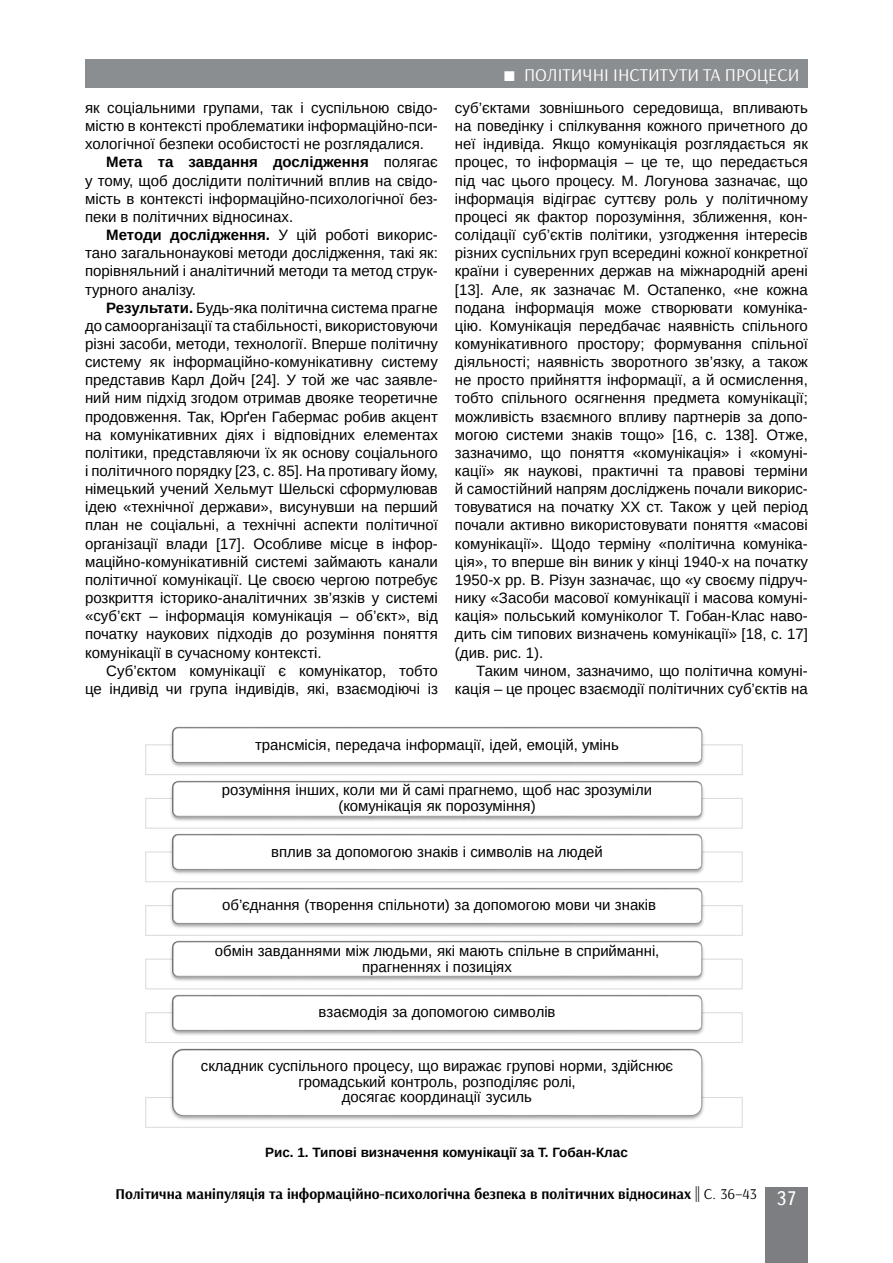
<style>
.page{position:relative;width:893px;height:1263px;background:#fff}
.page>*{position:absolute;margin:0;border:0;box-sizing:border-box;transform-origin:0 0}
.t1{font:19.5px "Ukrainian Text";color:#fff}
.t2{font:18px "Arsenal";color:#fff}
.t3{font:15px/18.1px "Arimo";color:#000;text-align:center}
.t4{font:700 15px "Arsenal";color:#000}
.t5{font:700 15px "Arimo";color:#000}
.t6{font:700 13.5px "Arimo";color:#000}
.s1{font-weight:400}
.s2{font-weight:700}
.s3{font-family:"Ukrainian School";font-weight:400}
</style>
<div class="page">
<div style="left:85px;top:60px;width:723px;height:28px;background:#8b8e90"></div>
<div style="left:765px;top:1187px;width:43px;height:76px;background:#7d7e81"></div>
<div style="left:145px;top:744px;width:598px;height:31px;border:1px solid #dcddde"></div>
<img style="left:168px;top:726px;width:538px;height:41px">
<img style="left:168px;top:774px;width:538px;height:55px">
<div style="left:145px;top:851px;width:598px;height:31px;border:1px solid #dcddde"></div>
<img style="left:168px;top:833px;width:538px;height:41px">
<div style="left:145px;top:905px;width:598px;height:31px;border:1px solid #dcddde"></div>
<img style="left:168px;top:887px;width:538px;height:41px">
<img style="left:168px;top:935px;width:538px;height:77px">
<div style="left:146px;top:1013px;width:596px;height:29px;background:#fff;opacity:.9"></div>
<div style="left:145px;top:1012px;width:598px;height:31px;border:1px solid #dcddde"></div>
<div style="left:145px;top:1097px;width:598px;height:31px;border:1px solid #dcddde"></div>
<img style="left:168px;top:1048px;width:538px;height:72px">
<p class="t3" style="left:85px;top:99px;width:354px">як соціальними групами, так і суспільною свідо-</p>
<p class="t3" style="left:85px;top:117px;width:354px">містю в контексті проблематики інформаційно-пси-</p>
<p class="t3" style="left:85px;top:135px;width:341px">хологічної безпеки особистості не розглядалися.</p>
<p class="t5" style="left:106px;top:152px;width:333px">Мета та завдання дослідження <span class="s1">полягає</span></p>
<p class="t3" style="left:85px;top:171px;width:354px">у тому, щоб дослідити політичний вплив на свідо-</p>
<p class="t3" style="left:85px;top:190px;width:354px">мість в контексті інформаційно-психологічної без-</p>
<p class="t3" style="left:85px;top:208px;width:210px">пеки в політичних відносинах.</p>
<p class="t5" style="left:106px;top:225px;width:333px">Методи дослідження. <span class="s1">У цій роботі викорис-</span></p>
<p class="t3" style="left:85px;top:244px;width:354px">тано загальнонаукові методи дослідження, такі як:</p>
<p class="t3" style="left:85px;top:262px;width:354px">порівняльний і аналітичний методи та метод струк-</p>
<p class="t3" style="left:85px;top:280px;width:112px">турного аналізу.</p>
<p class="t3" style="left:106px;top:298px;width:333px"><span class="s2">Результати.</span> Будь-яка політична система прагне</p>
<p class="t3" style="left:85px;top:317px;width:354px">до самоорганізації та стабільності, використовуючи</p>
<p class="t3" style="left:85px;top:335px;width:354px">різні засоби, методи, технології. Вперше політичну</p>
<p class="t3" style="left:85px;top:353px;width:354px">систему як інформаційно-комунікативну систему</p>
<p class="t3" style="left:85px;top:371px;width:354px">представив Карл Дойч [24]. У той же час заявле-</p>
<p class="t3" style="left:85px;top:389px;width:354px">ний ним підхід згодом отримав двояке теоретичне</p>
<p class="t3" style="left:85px;top:407px;width:354px">продовження. Так, Юрґен Габермас робив акцент</p>
<p class="t3" style="left:85px;top:426px;width:354px">на комунікативних діях і відповідних елементах</p>
<p class="t3" style="left:85px;top:444px;width:354px">політики, представляючи їх як основу соціального</p>
<p class="t3" style="left:85px;top:462px;width:354px">і політичного порядку [23, c. 85]. На противагу йому,</p>
<p class="t3" style="left:85px;top:480px;width:354px">німецький учений Хельмут Шельскі сформулював</p>
<p class="t3" style="left:85px;top:498px;width:354px">ідею «технічної держави», висунувши на перший</p>
<p class="t3" style="left:85px;top:516px;width:354px">план не соціальні, а технічні аспекти політичної</p>
<p class="t3" style="left:85px;top:534px;width:354px">організації влади [17]. Особливе місце в інфор-</p>
<p class="t3" style="left:85px;top:553px;width:354px">маційно-комунікативній системі займають канали</p>
<p class="t3" style="left:85px;top:571px;width:354px">політичної комунікації. Це своєю чергою потребує</p>
<p class="t3" style="left:85px;top:589px;width:354px">розкриття історико-аналітичних зв’язків у системі</p>
<p class="t3" style="left:85px;top:607px;width:354px">«суб’єкт – інформація комунікація – об’єкт», від</p>
<p class="t3" style="left:85px;top:625px;width:354px">початку наукових підходів до розуміння поняття</p>
<p class="t3" style="left:85px;top:643px;width:238px">комунікації в сучасному контексті.</p>
<p class="t3" style="left:106px;top:661px;width:333px">Суб’єктом комунікації є комунікатор, тобто</p>
<p class="t3" style="left:85px;top:680px;width:354px">це індивід чи група індивідів, які, взаємодіючі із</p>
<p class="t2" style="left:524px;top:64px;width:277px">ПОЛІТИЧНІ ІНСТИТУТИ ТА ПРОЦЕСИ</p>
<p class="t3" style="left:455px;top:99px;width:354px;text-align:justify">суб’єктами зовнішнього середовища, впливають на поведінку і спілкування кожного причетного до неї індивіда. Якщо комунікація розглядається як процес, то інформація – це те, що передається під час цього процесу. М. Логунова зазначає, що інформація відіграє суттєву роль у політичному процесі як фактор порозуміння, зближення, кон&shy;солідації суб’єктів політики, узгодження інтересів різних суспільних груп всередині кожної конкретної країни і суверенних держав на міжнародній арені [13]. Але, як зазначає М. Остапенко, «не кожна подана інформація може створювати комуніка&shy;цію. Комунікація передбачає наявність спільного комунікативного простору; формування спільної діяльності; наявність зворотного зв’язку, а також не просто прийняття інформації, а й осмислення, тобто спільного осягнення предмета комунікації; можливість взаємного впливу партнерів за допо&shy;могою системи знаків тощо» [16, c. 138]. Отже, зазначимо, що поняття «комунікація» і «комуні&shy;кації» як наукові, практичні та правові терміни й самостійний напрям досліджень почали викорис&shy;товуватися на початку ХХ ст. Також у цей період почали активно використовувати поняття «масові комунікації». Щодо терміну «політична комуніка&shy;ція», то вперше він виник у кінці 1940-х на початку 1950-х рр. В. Різун зазначає, що «у своєму підруч&shy;нику «Засоби масової комунікації і масова комуні&shy;кація» польський комуніколог Т. Гобан-Клас наво&shy;дить сім типових визначень комунікації» [18, с. 17] (див. рис. 1).</p>
<p class="t3" style="left:455px;top:661px;width:354px;text-align:right">Таким чином, зазначимо, що політична комуні&shy;кація – це процес взаємодії політичних суб’єктів на</p>
<p class="t3" style="left:255px;top:735px;width:365px">трансмісія, передача інформації, ідей, емоцій, умінь</p>
<p class="t3" style="left:222px;top:782px;width:432px;line-height:15.5px">розуміння інших, коли ми й самі прагнемо, щоб нас зрозуміли (комунікація як порозуміння)</p>
<p class="t3" style="left:271px;top:842px;width:333px">вплив за допомогою знаків і символів на людей</p>
<p class="t3" style="left:222px;top:896px;width:435px">об’єднання (творення спільноти) за допомогою мови чи знаків</p>
<p class="t3" style="left:215px;top:943px;width:446px;line-height:15.5px">обмін завданнями між людьми, які мають спільне в сприйманні, прагненнях і позиціях</p>
<p class="t3" style="left:319px;top:1003px;width:238px">взаємодія за допомогою символів</p>
<p class="t3" style="left:201px;top:1058px;width:474px;line-height:15.5px">складник суспільного процесу, що виражає групові норми, здійснює громадський контроль, розподіляє ролі,<br>досягає координації зусиль</p>
<p class="t6" style="left:265px;top:1143px;width:364px">Рис. 1. Типові визначення комунікації за Т. Гобан-Клас</p>
<p class="t4" style="left:116px;top:1184px;width:643px">Політична маніпуляція та інформаційно-психологічна безпека в політичних відносинах <span class="s3">||</span> <span class="s1">C. 36–43</span></p>
<h1 class="t1" style="left:776px;top:1188px;width:22px">37</h1>
</div>
